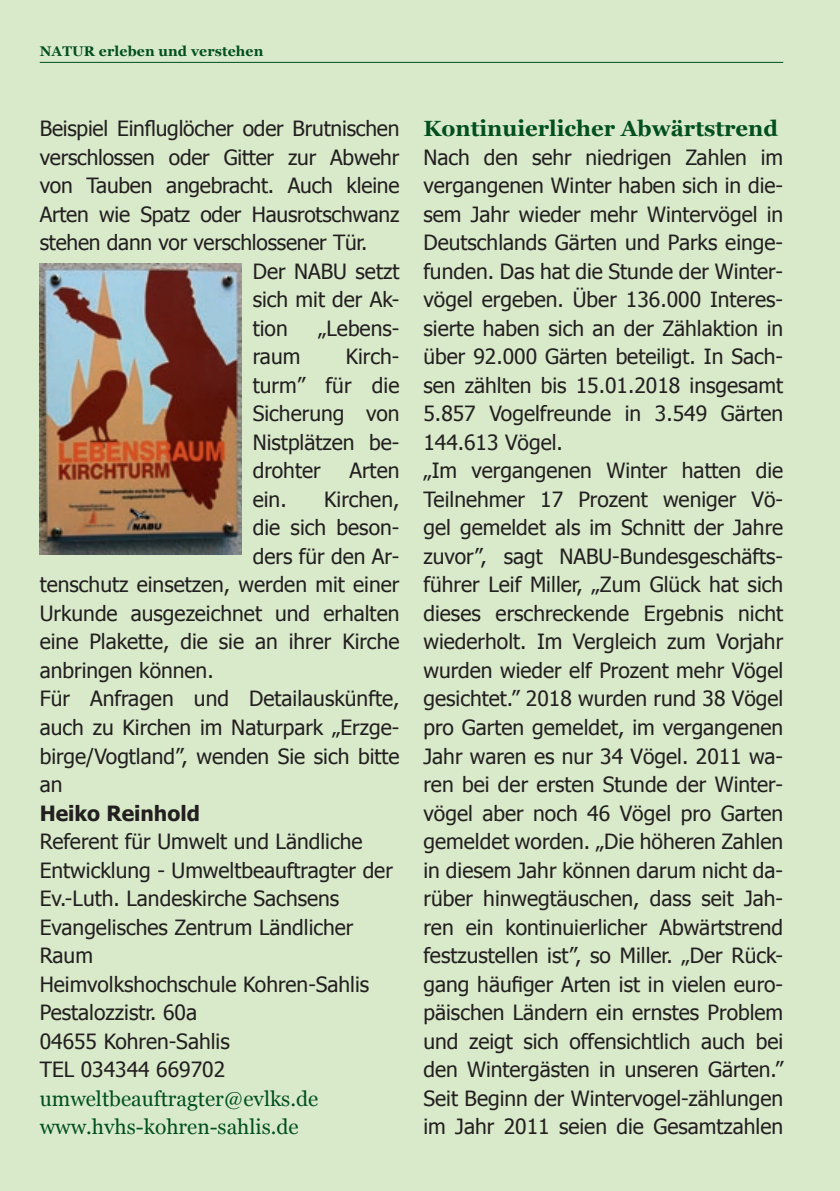
<style>
.page{position:relative;width:840px;height:1191px;background:#fff}
.page>*{position:absolute;margin:0;border:0;box-sizing:border-box;transform-origin:0 0}
.Absatz-Über{font:700 22px "Georgia";color:#004f1f}
.Bodytext{font:21px/28.6px "Tahoma";color:#231f20;text-align:justify}
.www{font:21px "Georgia";color:#004f1f}
.Bodytext-2{font:700 21px "Tahoma";color:#231f20}
.t1{font:700 14px "Georgia";letter-spacing:.01em;color:#004f1f}
</style>
<div class="page">
<div style="left:0;top:0;width:839px;height:1191px;background:#d9eaca"></div>
<hr style="left:40px;top:62px;width:742px;height:1px;background:#004f1f">
<img style="left:40px;top:264px;width:201px;height:290px">
<p class="t1" style="left:40px;top:42px;width:225px">NATUR erleben und verstehen</p>
<p class="Bodytext" style="left:40px;top:113px;width:361px">Beispiel Einfluglöcher oder Brutnischen verschlossen oder Gitter zur Abwehr von Tauben angebracht. Auch kleine Arten wie Spatz oder Hausrotschwanz stehen dann vor verschlossener Tür.</p>
<p class="Bodytext" style="left:252px;top:256px;width:148px">Der NABU setzt sich mit der Ak&shy;tion</p>
<p class="Bodytext" style="left:318px;top:313px;width:83px">„Lebens-</p>
<p class="Bodytext" style="left:252px;top:341px;width:148px;text-indent:93px">Kirch&shy;turm” für die Sicherung von Nistplätzen be&shy;drohter</p>
<p class="Bodytext" style="left:252px;top:341px;width:49px">raum</p>
<p class="Bodytext" style="left:349px;top:455px;width:51px">Arten</p>
<p class="Bodytext" style="left:252px;top:484px;width:35px">ein.</p>
<p class="Bodytext" style="left:324px;top:484px;width:77px">Kirchen,</p>
<p class="Bodytext" style="left:252px;top:512px;width:148px">die sich beson-</p>
<p class="Bodytext" style="left:252px;top:541px;width:148px">ders für den Ar-</p>
<p class="Bodytext" style="left:40px;top:569px;width:361px">tenschutz einsetzen, werden mit einer</p>
<p class="Bodytext" style="left:40px;top:598px;width:361px">Urkunde ausgezeichnet und erhalten</p>
<p class="Bodytext" style="left:40px;top:626px;width:361px">eine Plakette, die sie an ihrer Kirche</p>
<p class="Bodytext" style="left:40px;top:655px;width:175px">anbringen können.</p>
<p class="Bodytext" style="left:40px;top:683px;width:361px">Für Anfragen und Detailauskünfte, auch zu Kirchen im Naturpark „Erzge&shy;birge/Vogtland”, wenden Sie sich bitte an</p>
<p class="Bodytext-2" style="left:40px;top:798px;width:162px">Heiko Reinhold</p>
<p class="Bodytext" style="left:40px;top:826px;width:354px;text-align:left">Referent für Umwelt und Ländliche<br>Entwicklung - Umweltbeauftragter der<br>Ev.-Luth. Landeskirche Sachsens</p>
<p class="Bodytext" style="left:40px;top:911px;width:315px">Evangelisches Zentrum Ländlicher<br>Raum</p>
<p class="Bodytext" style="left:40px;top:968px;width:331px">Heimvolkshochschule Kohren-Sahlis</p>
<p class="Bodytext" style="left:40px;top:997px;width:159px">Pestalozzistr. 60a</p>
<p class="Bodytext" style="left:40px;top:1025px;width:191px">04655 Kohren-Sahlis</p>
<p class="Bodytext" style="left:40px;top:1054px;width:187px">TEL 034344 669702</p>
<p class="www" style="left:40px;top:1085px;width:280px">umweltbeauftragter@evlks.de</p>
<p class="www" style="left:40px;top:1114px;width:260px">www.hvhs-kohren-sahlis.de</p>
<p class="Absatz-Über" style="left:423px;top:114px;width:356px">Kontinuierlicher Abwärtstrend</p>
<p class="Bodytext" style="left:423px;top:142px;width:361px">Nach den sehr niedrigen Zahlen im vergangenen Winter haben sich in die&shy;sem Jahr wieder mehr Wintervögel in Deutschlands Gärten und Parks einge&shy;funden. Das hat die Stunde der Winter&shy;vögel ergeben. Über 136.000 Interes&shy;sierte haben sich an der Zählaktion in über 92.000 Gärten beteiligt. In Sach&shy;sen zählten bis 15.01.2018 insgesamt 5.857 Vogelfreunde in 3.549 Gärten 144.613 Vögel.</p>
<p class="Bodytext" style="left:423px;top:455px;width:361px">„Im vergangenen Winter hatten die Teilnehmer 17 Prozent weniger Vö&shy;gel gemeldet als im Schnitt der Jahre zuvor”, sagt NABU-Bundesgeschäfts&shy;führer Leif Miller, „Zum Glück hat sich dieses erschreckende Ergebnis nicht wiederholt. Im Vergleich zum Vorjahr wurden wieder elf Prozent mehr Vögel gesichtet.” 2018 wurden rund 38 Vögel pro Garten gemeldet, im vergangenen Jahr waren es nur 34 Vögel. 2011 wa&shy;ren bei der ersten Stunde der Winter&shy;vögel aber noch 46 Vögel pro Garten gemeldet worden. „Die höheren Zahlen in diesem Jahr können darum nicht da&shy;rüber hinwegtäuschen, dass seit Jah&shy;ren ein kontinuierlicher Abwärtstrend festzustellen ist”, so Miller. „Der Rück&shy;gang häufiger Arten ist in vielen euro&shy;päischen Ländern ein ernstes Problem und zeigt sich offensichtlich auch bei den Wintergästen in unseren Gärten.” Seit Beginn der Wintervogel-zählungen im Jahr 2011 seien die Gesamtzahlen</p>
</div>
